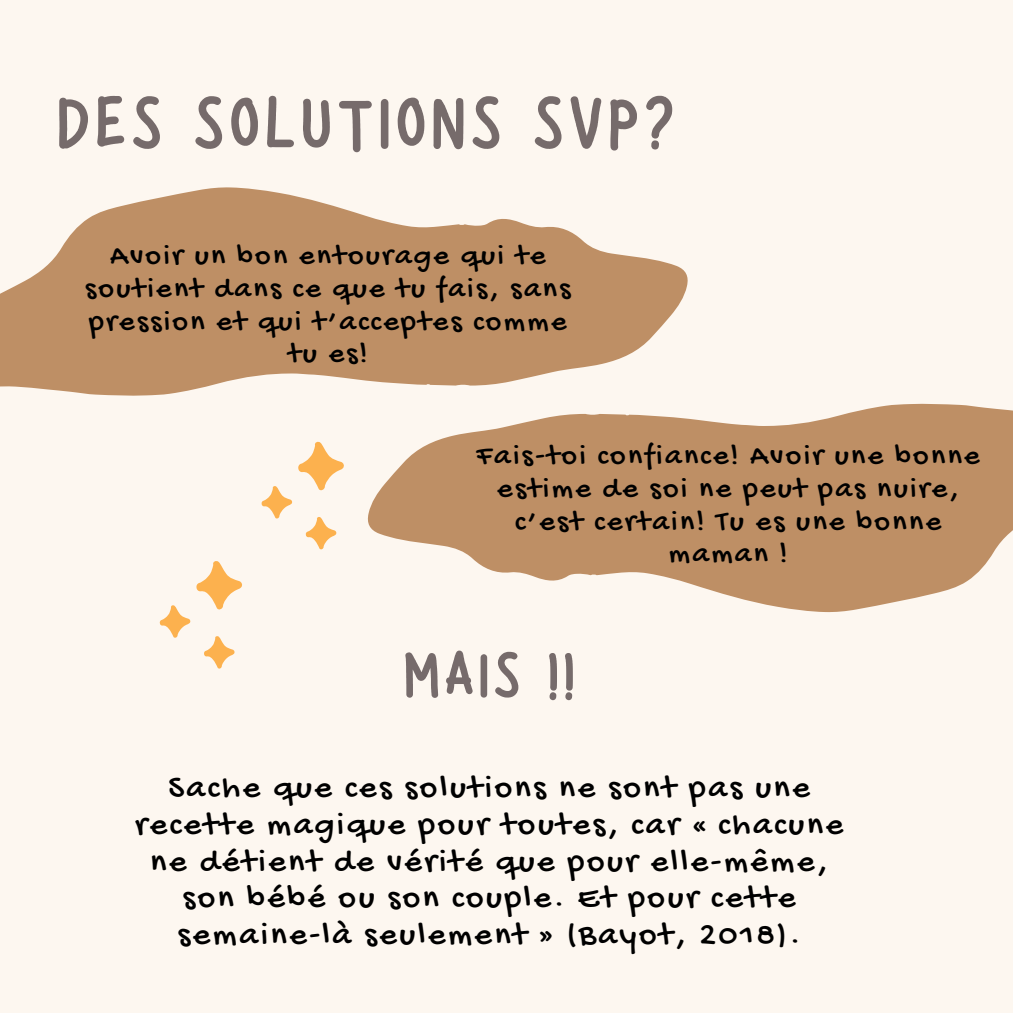
<style>
.page{position:relative;width:1013px;height:1013px;background:#fff}
.page>*{position:absolute;margin:0;border:0;box-sizing:border-box;transform-origin:0 0}
.t1{font:95px "Hibernate";letter-spacing:.075em;color:#766b6b}
.t2{font:82.5px "Hibernate";color:#766b6b}
.t3{font:33.75px/36.5px "Gochi Hand";letter-spacing:.075em;color:#000;text-align:center}
.t4{font:30px/32.8px "Gochi Hand";letter-spacing:.075em;color:#000;text-align:center}
</style>
<div class="page">
<div style="left:0;top:0;width:1012px;height:1012px;background:#fdf7f0"></div>
<svg style="left:0;top:187px;width:688px;height:209px;fill:#be8f65"></svg>
<svg style="left:367px;top:403px;width:645px;height:209px;fill:#be8f65"></svg>
<svg style="left:261px;top:441px;width:83px;height:109px"></svg>
<svg style="left:159px;top:561px;width:83px;height:108px"></svg>
<p class="t1" style="left:58px;top:75px;width:616px">DES SOLUTIONS SVP?</p>
<h1 class="t4" style="left:85px;top:241px;width:487px">Avoir un bon entourage qui te soutient dans ce que tu fais, sans pression et qui t’acceptes comme tu es!</h1>
<p class="t4" style="left:476px;top:441px;width:505px">Fais-toi confiance! Avoir une bonne estime de soi ne peut pas nuire, c’est certain! Tu es une bonne maman !</p>
<p class="t2" style="left:404px;top:633px;width:171px">MAIS !!</p>
<p class="t3" style="left:135px;top:772px;width:709px">Sache que ces solutions ne sont pas une recette magique pour toutes, car « chacune ne détient de vérité que pour elle-même, son bébé ou son couple. Et pour cette semaine-là seulement » (Bayot, 2018).</p>
</div>
